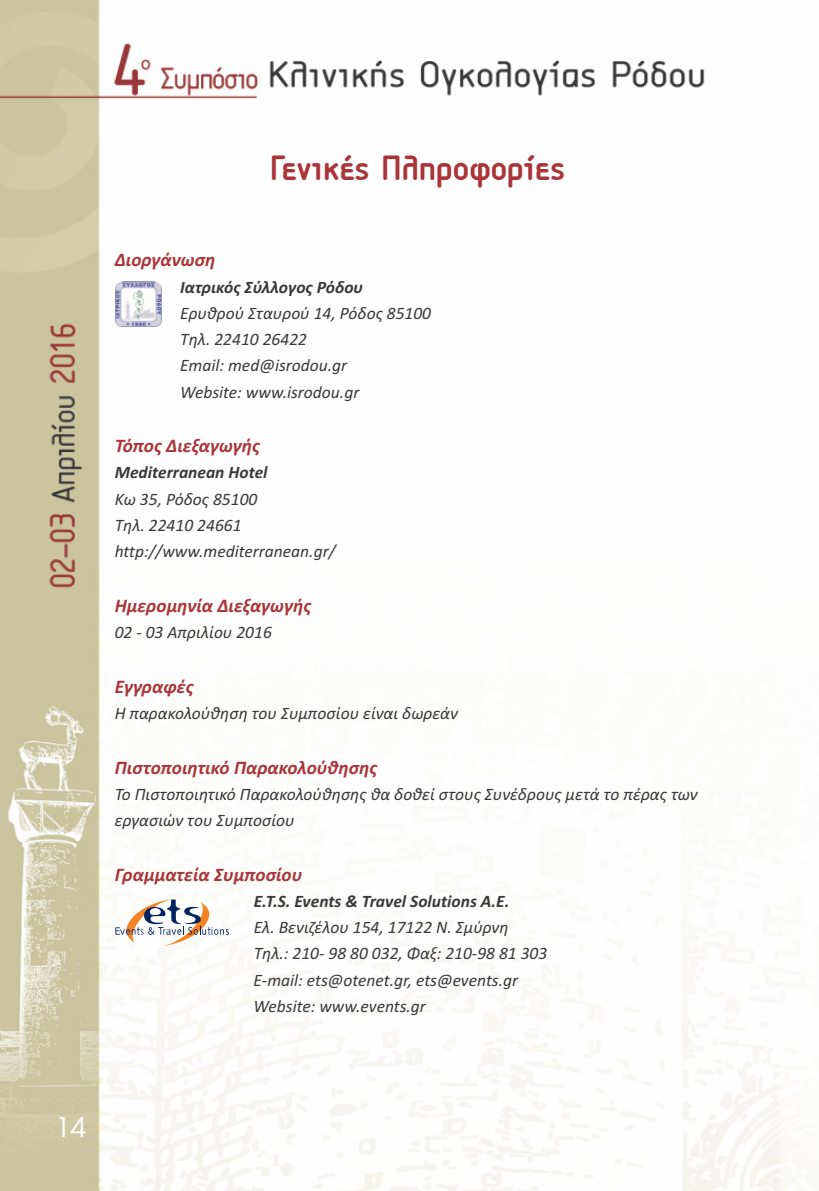
<style>
.page{position:relative;width:819px;height:1191px;background:#fff}
.page>*{position:absolute;margin:0;border:0;box-sizing:border-box;transform-origin:0 0}
.t1{font:700 36.75px "PF Isotext";color:#aa3539}
.t2{font:26.25px "PF Futura Neu";color:#fff}
.t3{font:italic 700 19.25px "Calibri";color:#aa3539}
.t4{font:italic 17.5px/26.2px "Calibri";color:#39383a}
.t5{font:italic 700 17.5px "Calibri";color:#39383a}
</style>
<div class="page">
<img style="left:0;top:0;width:819px;height:1191px">
<img style="left:115px;top:281px;width:47px;height:46px">
<svg style="left:115px;top:899px;width:114px;height:46px"></svg>
<h1 class="t1" style="left:269px;top:149px;width:297px">Γενικές Πληροφορίες</h1>
<p class="t3" style="left:115px;top:248px;width:102px">Διοργάνωση</p>
<p class="t5" style="left:180px;top:277px;width:184px">Ιατρικός Σύλλογος Ρόδου</p>
<p class="t4" style="left:180px;top:301px;width:252px">Eρυθρού Σταυρού 14, Ρόδος 85100<br>Τηλ. 22410 26422<br>Email: med@isrodou.gr<br>Website: www.isrodou.gr</p>
<p class="t3" style="left:115px;top:434px;width:147px">Τόπος Διεξαγωγής</p>
<p class="t5" style="left:115px;top:462px;width:154px">Mediterranean Hotel</p>
<p class="t4" style="left:115px;top:487px;width:222px">Κω 35, Ρόδος 85100<br>Τηλ. 22410 24661 http://www.mediterranean.gr/</p>
<p class="t3" style="left:115px;top:594px;width:198px">Ημερομηνία Διεξαγωγής</p>
<p class="t4" style="left:115px;top:620px;width:159px">02 - 03 Απριλίου 2016</p>
<p class="t3" style="left:115px;top:675px;width:80px">Εγγραφές</p>
<p class="t4" style="left:115px;top:701px;width:345px">Η παρακολούθηση του Συμποσίου είναι δωρεάν</p>
<p class="t3" style="left:115px;top:755px;width:264px">Πιστοποιητικό Παρακολούθησης</p>
<p class="t4" style="left:115px;top:782px;width:584px">Το Πιστοποιητικό Παρακολούθησης θα δοθεί στους Συνέδρους μετά το πέρας των εργασιών του Συμποσίου</p>
<p class="t3" style="left:115px;top:862px;width:189px">Γραμματεία Συμποσίου</p>
<p class="t5" style="left:254px;top:890px;width:257px">E.T.S. Events &amp; Travel Solutions A.E.</p>
<p class="t4" style="left:253px;top:915px;width:295px">Ελ. Βενιζέλου 154, 17122 Ν. Σμύρνη Τηλ.: 210- 98 80 032, Φαξ: 210-98 81 303<br>E-mail: ets@otenet.gr, ets@events.gr Website: www.events.gr</p>
<h2 class="t2" style="left:55px;top:1110px;width:33px">14</h2>
</div>
